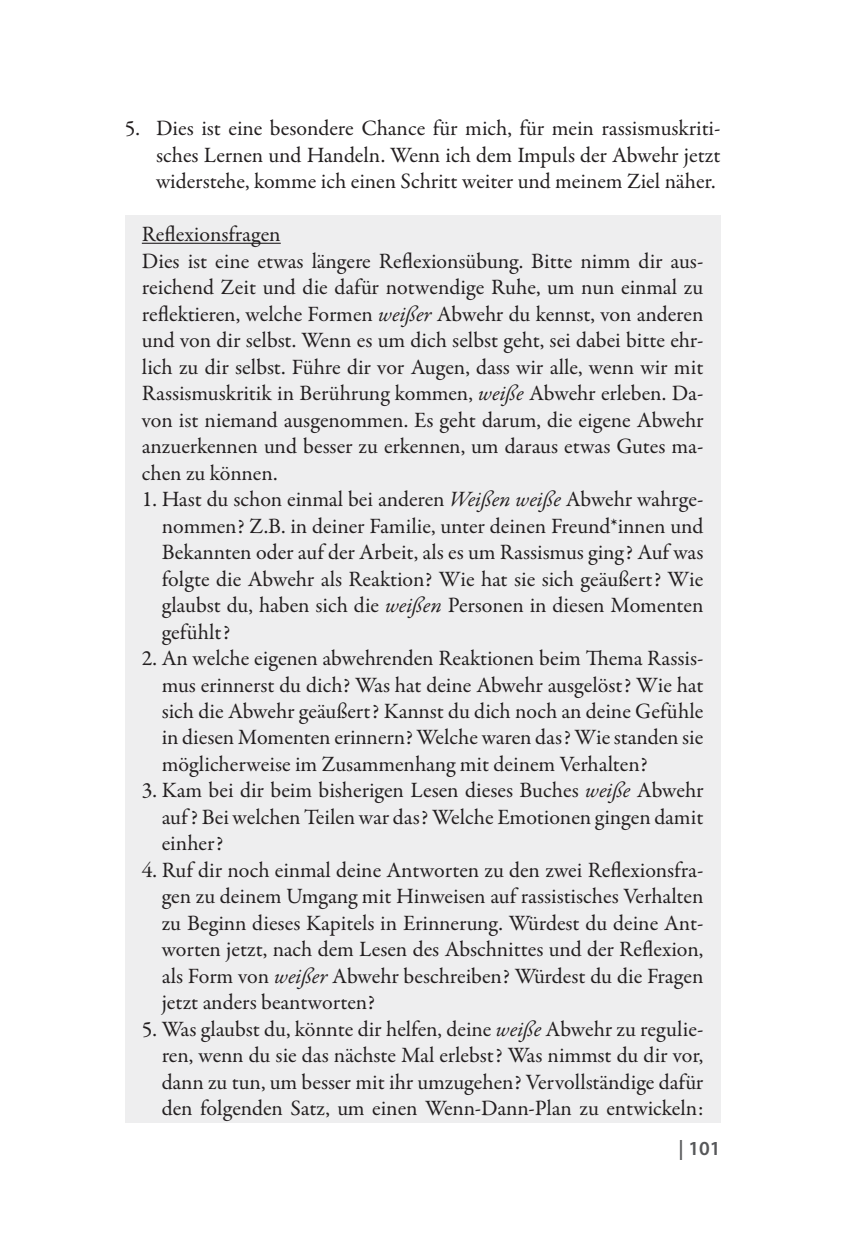
<style>
.page{position:relative;width:851px;height:1248px;background:#fff}
.page>*{position:absolute;margin:0;border:0;box-sizing:border-box;transform-origin:0 0}
.Aufzählung_im_Kasten{font:22px/26.4px "Garamond Premr Pro";color:#231f20;text-align:justify}
.Kasten{font:22px/26.4px "Garamond Premr Pro";letter-spacing:-.005em;color:#231f20;text-align:justify}
.a-Aufzählung{font:22px/26.4px "Garamond Premr Pro";color:#231f20;text-align:justify}
.t1{font:600 20px "Myriad Pro";color:#57585a}
.s1{font-style:italic}
</style>
<div class="page">
<div style="left:125px;top:215px;width:595px;height:908px;background:#eeeeef"></div>
<hr style="left:142px;top:243px;width:139px;height:1px;background:#231f20">
<p class="a-Aufzählung" style="left:156px;top:115px;width:566px;text-indent:-31px">5. Dies ist eine besondere Chance für mich, für mein rassismuskriti&shy;sches Lernen und Handeln. Wenn ich dem Impuls der Abwehr jetzt widerstehe, komme ich einen Schritt weiter und meinem Ziel näher.</p>
<p class="Kasten" style="left:142px;top:221px;width:140px">Reflexionsfragen</p>
<p class="Kasten" style="left:142px;top:248px;width:563px">Dies ist eine etwas längere Reflexionsübung. Bitte nimm dir aus&shy;reichend Zeit und die dafür notwendige Ruhe, um nun einmal zu reflektieren, welche Formen <span class="s1">weißer</span> Abwehr du kennst, von anderen und von dir selbst. Wenn es um dich selbst geht, sei dabei bitte ehr&shy;lich zu dir selbst. Führe dir vor Augen, dass wir alle, wenn wir mit Rassismuskritik in Berührung kommen, <span class="s1">weiße</span> Abwehr erleben. Da&shy;von ist niemand ausgenommen. Es geht darum, die eigene Abwehr anzuerkennen und besser zu erkennen, um daraus etwas Gutes ma&shy;chen zu können.</p>
<p class="Aufzählung_im_Kasten" style="left:162px;top:486px;width:543px;text-indent:-20px">1. Hast du schon einmal bei anderen <span class="s1">Weißen weiße</span> Abwehr wahrge&shy;nommen? Z.B. in deiner Familie, unter deinen Freund*innen und Bekannten oder auf der Arbeit, als es um Rassismus ging? Auf was folgte die Abwehr als Reaktion? Wie hat sie sich geäußert? Wie glaubst du, haben sich die <span class="s1">weißen</span> Personen in diesen Momenten gefühlt?</p>
<p class="Aufzählung_im_Kasten" style="left:162px;top:645px;width:543px;text-indent:-20px">2. An welche eigenen abwehrenden Reaktionen beim Thema Rassis&shy;mus erinnerst du dich? Was hat deine Abwehr ausgelöst? Wie hat sich die Abwehr geäußert? Kannst du dich noch an deine Gefühle in diesen Momenten erinnern? Welche waren das? Wie standen sie möglicherweise im Zusammenhang mit deinem Verhalten?</p>
<p class="Aufzählung_im_Kasten" style="left:162px;top:777px;width:543px;text-indent:-20px">3. Kam bei dir beim bisherigen Lesen dieses Buches <span class="s1">weiße</span> Abwehr auf ? Bei welchen Teilen war das? Welche Emotionen gingen damit einher?</p>
<p class="Aufzählung_im_Kasten" style="left:162px;top:857px;width:543px;text-indent:-20px">4. Ruf dir noch einmal deine Antworten zu den zwei Reflexionsfra&shy;gen zu deinem Umgang mit Hinweisen auf rassistisches Verhalten zu Beginn dieses Kapitels in Erinnerung. Würdest du deine Ant&shy;worten jetzt, nach dem Lesen des Abschnittes und der Reflexion, als Form von <span class="s1">weißer</span> Abwehr beschreiben? Würdest du die Fragen jetzt anders beantworten?</p>
<p class="Aufzählung_im_Kasten" style="left:162px;top:1016px;width:543px;text-indent:-20px">5. Was glaubst du, könnte dir helfen, deine <span class="s1">weiße</span> Abwehr zu regulie&shy;ren, wenn du sie das nächste Mal erlebst? Was nimmst du dir vor, dann zu tun, um besser mit ihr umzugehen? Vervollständige dafür den folgenden Satz, um einen Wenn-Dann-Plan zu entwickeln:</p>
<p class="t1" style="left:678px;top:1135px;width:43px">| 101</p>
</div>
